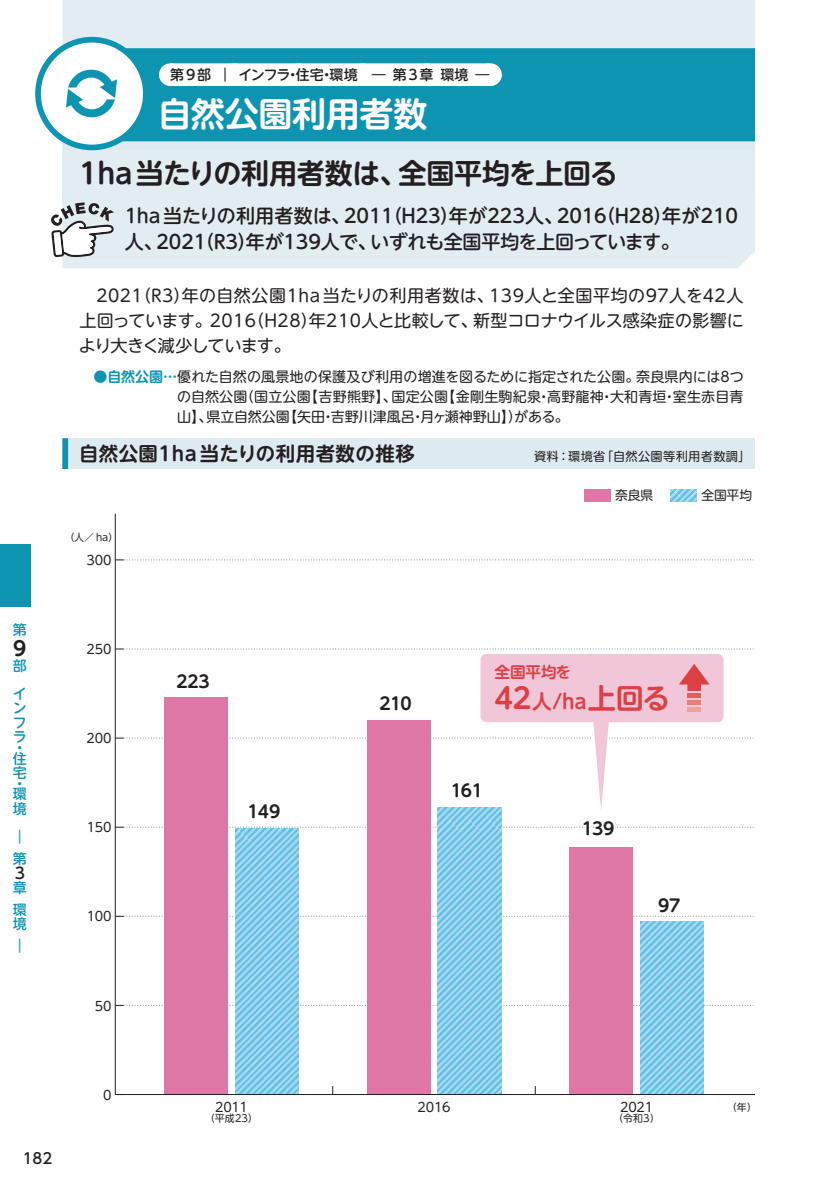
<style>
.page{position:relative;width:840px;height:1191px;background:#fff}
.page>*{position:absolute;margin:0;border:0;box-sizing:border-box;transform-origin:0 0}
.t1{font:500 62.4px "UD Shin M Go Pro";color:#0c94b0}
.t2{font:700 34px "UD Shin M Go Pro De";letter-spacing:-.01em;color:#fff}
.t3{font:700 28.4px "UD Shin M Go Pro De";color:#dc4043}
.t4{font:700 28px "UD Shin M Go Pro De";letter-spacing:-.01em;color:#231f20}
.t5{font:700 19.8px "UD Shin M Go Pro De";color:#231f20}
.t6{font:700 19.4px "UD Shin M Go Pro De";letter-spacing:.03em;color:#231f20}
.t7{font:500 19px/26px "UD Shin M Go Pro";letter-spacing:-.005em;color:#231f20}
.t8{font:17px/25.4px "UD Shin M Go Pro";letter-spacing:-.01em;color:#231f20;text-align:justify}
.t9{font:700 17px "UD Shin M Go Pro De";letter-spacing:-.03em;color:#231f20}
.t10{font:700 15.6px "UD Shin M Go Pro De";letter-spacing:-.01em;color:#dc4043}
.t11{font:500 15.6px "UD Shin M Go Pro";color:#231f20}
.t12{font:500 14.8px "UD Shin Go Pro";color:#231f20}
.t13{font:14px/20px "UD Shin M Go Pro";letter-spacing:.01em;color:#231f20;text-align:justify}
.t14{font:500 14px "UD Shin M Go Pro";color:#231f20}
.t15{font:500 14px/10.8px "UD Shin M Go Pro";color:#0c94b0}
.t16{font:12.8px "UD Shin M Go Pro";letter-spacing:-.01em;color:#231f20}
.t17{font:12.2px "UD Shin M Go Pro";letter-spacing:.03em;color:#231f20}
.t18{font:10px "UD Shin M Go Pro";letter-spacing:-.005em;color:#231f20}
.s1{font-family:"UD Shin M Go Pro De";font-weight:700;color:#0c94b0}
.s2{font-size:19.8px}
</style>
<div class="page">
<svg style="left:235px;top:838px;width:63px;height:256px;background:#85ccea"></svg>
<svg style="left:437px;top:838px;width:64px;height:256px;background:#85ccea"></svg>
<svg style="left:640px;top:921px;width:63px;height:173px;background:#85ccea"></svg>
<div style="left:164px;top:697px;width:64px;height:397px;background:#de77a6"></div>
<div style="left:366px;top:720px;width:64px;height:374px;background:#de77a6"></div>
<div style="left:569px;top:846px;width:63px;height:248px;background:#de77a6"></div>
<hr style="left:115px;top:1094px;width:639px;height:1px;background:#231f20">
<hr style="left:115px;top:514px;width:1px;height:580px;background:#231f20">
<svg style="left:115px;top:1005px;width:639px;height:1px"></svg>
<svg style="left:115px;top:559px;width:639px;height:1px"></svg>
<svg style="left:670px;top:489px;width:26px;height:12px"></svg>
<div style="left:583px;top:489px;width:27px;height:12px;background:#de77a6"></div>
<svg style="left:115px;top:648px;width:639px;height:190px"></svg>
<svg style="left:115px;top:895px;width:639px;height:22px"></svg>
<div style="left:62px;top:48px;width:692px;height:40px;background:#0c94b0"></div>
<div style="left:62px;top:0;width:692px;height:48px;background:#e2edf2"></div>
<div style="left:170px;top:63px;width:319px;height:23px;background:#fff"></div>
<svg style="left:234px;top:63px;width:223px;height:1px"></svg>
<svg style="left:489px;top:63px;width:1px;height:23px"></svg>
<div style="left:62px;top:88px;width:692px;height:54px;background:#0c94b0"></div>
<div style="left:62px;top:142px;width:692px;height:8px;background:#ddeaf0"></div>
<div style="left:62px;top:150px;width:692px;height:118px;background:#e2edf2"></div>
<hr style="left:62px;top:257px;width:669px;height:1px;background:#ddeaf0">
<div style="left:62px;top:438px;width:692px;height:31px;background:#ddeaf0"></div>
<div style="left:62px;top:438px;width:6px;height:31px;background:#0c94b0"></div>
<svg style="left:51px;top:202px;width:63px;height:56px"></svg>
<div style="left:38px;top:40px;width:108px;height:107px;background:#fff;border-radius:50%"></div>
<svg style="left:66px;top:70px;width:51px;height:47px"></svg>
<div style="left:35px;top:37px;width:114px;height:113px;border:6px solid #0c94b0;border-radius:50%"></div>
<h1 class="t1" style="left:-11px;top:525px;width:64px">█</h1>
<p class="t15" style="left:13px;top:623px;width:15px">第</p>
<p class="t15" style="left:13px;top:650px;width:15px;line-height:28.6px">部イ</p>
<p class="t15" style="left:13px;top:700px;width:14px;line-height:14.2px;text-align:justify">ンフラ</p>
<p class="t15" style="left:13px;top:741px;width:15px">・住</p>
<p class="t15" style="left:13px;top:766px;width:15px">宅・環</p>
<p class="t15" style="left:13px;top:793px;width:15px;line-height:28.6px">境︱</p>
<p class="t15" style="left:13px;top:852px;width:15px">第</p>
<p class="t11" style="left:15px;top:860px;width:12px">3</p>
<p class="t15" style="left:13px;top:876px;width:15px;line-height:21.6px">章環</p>
<p class="t15" style="left:13px;top:912px;width:15px;line-height:21.6px">境︱</p>
<h3 class="t5" style="left:13px;top:632px;width:15px">9</h3>
<p class="t14" style="left:170px;top:64px;width:320px">第9部 ｜ インフラ・住宅・環境 ― 第3章 環境 ―</p>
<h2 class="t2" style="left:158px;top:87px;width:271px">自然公園利用者数</h2>
<h3 class="t4" style="left:79px;top:150px;width:539px">1ha当たりの利用者数は、全国平均を上回る</h3>
<h3 class="t7" style="left:125px;top:202px;width:614px">1ha当たりの利用者数は、2011（H23）年が223人、2016（H28）年が210人、2021（R3）年が139人で、いずれも全国平均を上回っています。</h3>
<p class="t8" style="left:79px;top:282px;width:666px;text-indent:17px">2021（R3）年の自然公園1ha当たりの利用者数は、139人と全国平均の97人を42人上回っています。2016（H28）年210人と比較して、新型コロナウイルス感染症の影響により大きく減少しています。</p>
<p class="t13" style="left:177px;top:366px;width:567px;text-indent:-83px"><span class="s1">●自然公園…</span>優れた自然の風景地の保護及び利用の増進を図るために指定された公園。奈良県内には8つの自然公園（国立公園【吉野熊野】、国定公園【金剛生駒紀泉・高野龍神・大和青垣・室生赤目青山】、県立自然公園【矢田・吉野川津風呂・月ヶ瀬神野山】）がある。</p>
<h3 class="t6" style="left:79px;top:438px;width:337px">自然公園1ha当たりの利用者数の推移</h3>
<p class="t17" style="left:533px;top:446px;width:218px">資料：環境省「自然公園等利用者数調」</p>
<p class="t18" style="left:64px;top:529px;width:55px">（人／ ha）</p>
<p class="t16" style="left:86px;top:550px;width:26px">300</p>
<p class="t16" style="left:86px;top:639px;width:26px">250</p>
<p class="t16" style="left:86px;top:728px;width:27px">200</p>
<p class="t16" style="left:87px;top:817px;width:26px">150</p>
<p class="t16" style="left:87px;top:906px;width:26px">100</p>
<p class="t16" style="left:95px;top:995px;width:18px">50</p>
<p class="t9" style="left:176px;top:667px;width:35px">223</p>
<p class="t9" style="left:247px;top:797px;width:34px">149</p>
<p class="t16" style="left:614px;top:485px;width:40px">奈良県</p>
<p class="t16" style="left:701px;top:485px;width:52px">全国平均</p>
<p class="t9" style="left:379px;top:689px;width:34px">210</p>
<p class="t10" style="left:494px;top:659px;width:78px">全国平均を</p>
<h3 class="t3" style="left:494px;top:675px;width:177px">42<span class="s2">人/ha</span>上回る</h3>
<p class="t9" style="left:450px;top:776px;width:34px">161</p>
<p class="t9" style="left:581px;top:814px;width:34px">139</p>
<p class="t9" style="left:657px;top:891px;width:24px">97</p>
<p class="t12" style="left:23px;top:1146px;width:31px">182</p>
<p class="t16" style="left:103px;top:1084px;width:10px">0</p>
<p class="t16" style="left:215px;top:1096px;width:34px">2011</p>
<p class="t16" style="left:417px;top:1096px;width:34px">2016</p>
<p class="t18" style="left:205px;top:1110px;width:54px">（平成23）</p>
<p class="t16" style="left:619px;top:1096px;width:35px">2021</p>
<p class="t18" style="left:613px;top:1110px;width:48px">（令和3）</p>
<p class="t18" style="left:726px;top:1099px;width:31px">（年）</p>
</div>
